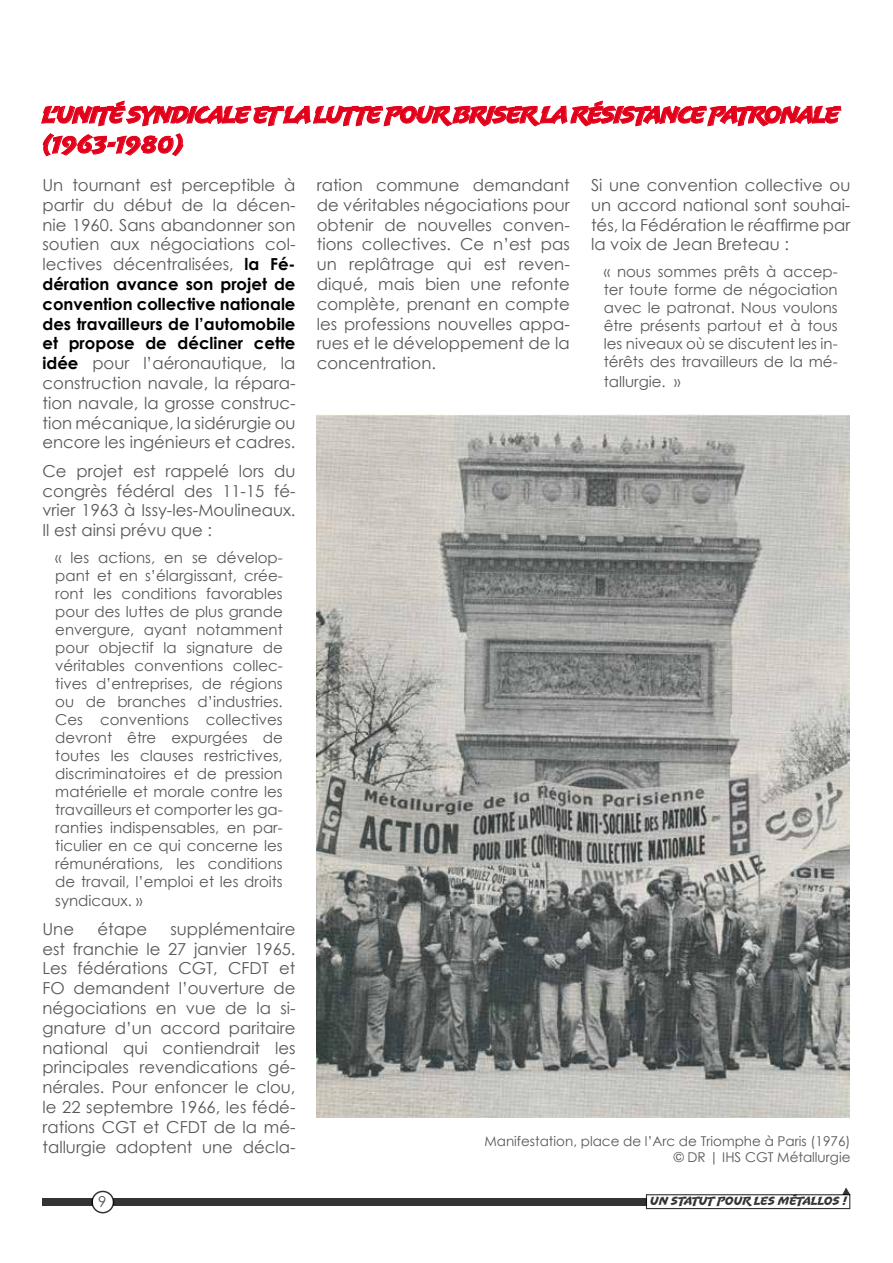
<style>
.page{position:relative;width:893px;height:1263px;background:#fff}
.page>*{position:absolute;margin:0;border:0;box-sizing:border-box;transform-origin:0 0}
.t1{font:24px/30px "Uppercut Angle";letter-spacing:-.05em;color:#e2001a}
.t2{font:16.5px/19.8px "Century Gothic";color:#575756;text-align:justify}
.t3{font:15px/18px "Century Gothic";color:#575756;text-align:justify}
.t4{font:13.5px/16.2px "Century Gothic";color:#575756;text-align:right}
.t5{font:12px "Uppercut Angle";color:#000}
.s1{font-weight:700;color:#000}
</style>
<div class="page">
<div style="left:113px;top:1198px;width:533px;height:7px;background:#333"></div>
<svg style="left:645px;top:1187px;width:206px;height:23px"></svg>
<div style="left:91px;top:1191px;width:23px;height:22px;border:2px solid #000;border-radius:50%"></div>
<div style="left:43px;top:1198px;width:50px;height:7px;background:#333"></div>
<svg style="left:41px;top:100px;width:801px;height:27px"></svg>
<svg style="left:42px;top:133px;width:142px;height:24px"></svg>
<img style="left:317px;top:415px;width:533px;height:702px">
<h1 class="t1" style="left:43px;top:99px;width:799px">L’UNITÉ SYNDICALE ET LA LUTTE POUR BRISER LA RÉSISTANCE PATRONALE (1963-1980)</h1>
<p class="t2" style="left:43px;top:175px;width:255px">Un tournant est perceptible à partir du début de la décen&shy;nie 1960. Sans abandonner son soutien aux négociations col&shy;lectives décentralisées, <span class="s1">la Fé&shy;dération avance son projet de convention collective nationale des travailleurs de l’automobile et propose de décliner cette idée</span> pour l’aéronautique, la construction navale, la répara&shy;tion navale, la grosse construc&shy;tion mécanique, la sidérurgie ou encore les ingénieurs et cadres.</p>
<p class="t2" style="left:43px;top:461px;width:255px">Ce projet est rappelé lors du congrès fédéral des 11-15 fé&shy;vrier 1963 à Issy-les-Moulineaux.<br>Il est ainsi prévu que :</p>
<p class="t3" style="left:55px;top:548px;width:229px">« les actions, en se dévelop&shy;pant et en s’élargissant, crée&shy;ront les conditions favorables pour des luttes de plus grande envergure, ayant notamment pour objectif la signature de véritables conventions collec&shy;tives d’entreprises, de régions ou de branches d’industries.<br>Ces conventions collectives devront être expurgées de toutes les clauses restrictives, discriminatoires et de pression matérielle et morale contre les travailleurs et comporter les ga&shy;ranties indispensables, en par&shy;ticulier en ce qui concerne les rémunérations, les conditions de travail, l’emploi et les droits</p>
<p class="t3" style="left:55px;top:892px;width:89px">syndicaux. »</p>
<p class="t2" style="left:43px;top:919px;width:33px">Une</p>
<p class="t2" style="left:97px;top:919px;width:51px">étape</p>
<p class="t2" style="left:43px;top:919px;width:255px;text-indent:128px">supplémentaire est franchie le 27 janvier 1965.<br>Les fédérations CGT, CFDT et FO demandent l’ouverture de négociations en vue de la si&shy;gnature d’un accord paritaire national qui contiendrait les principales revendications gé&shy;nérales. Pour enfoncer le clou, le 22 septembre 1966, les fédé&shy;rations CGT et CFDT de la mé&shy;tallurgie adoptent une décla-</p>
<p class="t3" style="left:98px;top:1192px;width:10px">9</p>
<p class="t2" style="left:317px;top:175px;width:255px">ration commune demandant de véritables négociations pour obtenir de nouvelles conven&shy;tions collectives. Ce n’est pas un replâtrage qui est reven&shy;diqué, mais bien une refonte complète, prenant en compte les professions nouvelles appa&shy;rues et le développement de la concentration.</p>
<p class="t2" style="left:591px;top:175px;width:261px">Si une convention collective ou un accord national sont souhai&shy;tés, la Fédération le réaffirme par la voix de Jean Breteau :</p>
<p class="t3" style="left:604px;top:262px;width:235px">« nous sommes prêts à accep&shy;ter toute forme de négociation avec le patronat. Nous voulons être présents partout et à tous les niveaux où se discutent les in&shy;térêts des travailleurs de la mé-</p>
<p class="t3" style="left:604px;top:372px;width:78px">tallurgie. »</p>
<p class="t4" style="left:484px;top:1133px;width:368px">Manifestation, place de l’Arc de Triomphe à Paris (1976) © DR | IHS CGT Métallurgie</p>
<p class="t5" style="left:650px;top:1194px;width:198px">UN STATUT POUR LES MÉTALLOS !</p>
</div>
